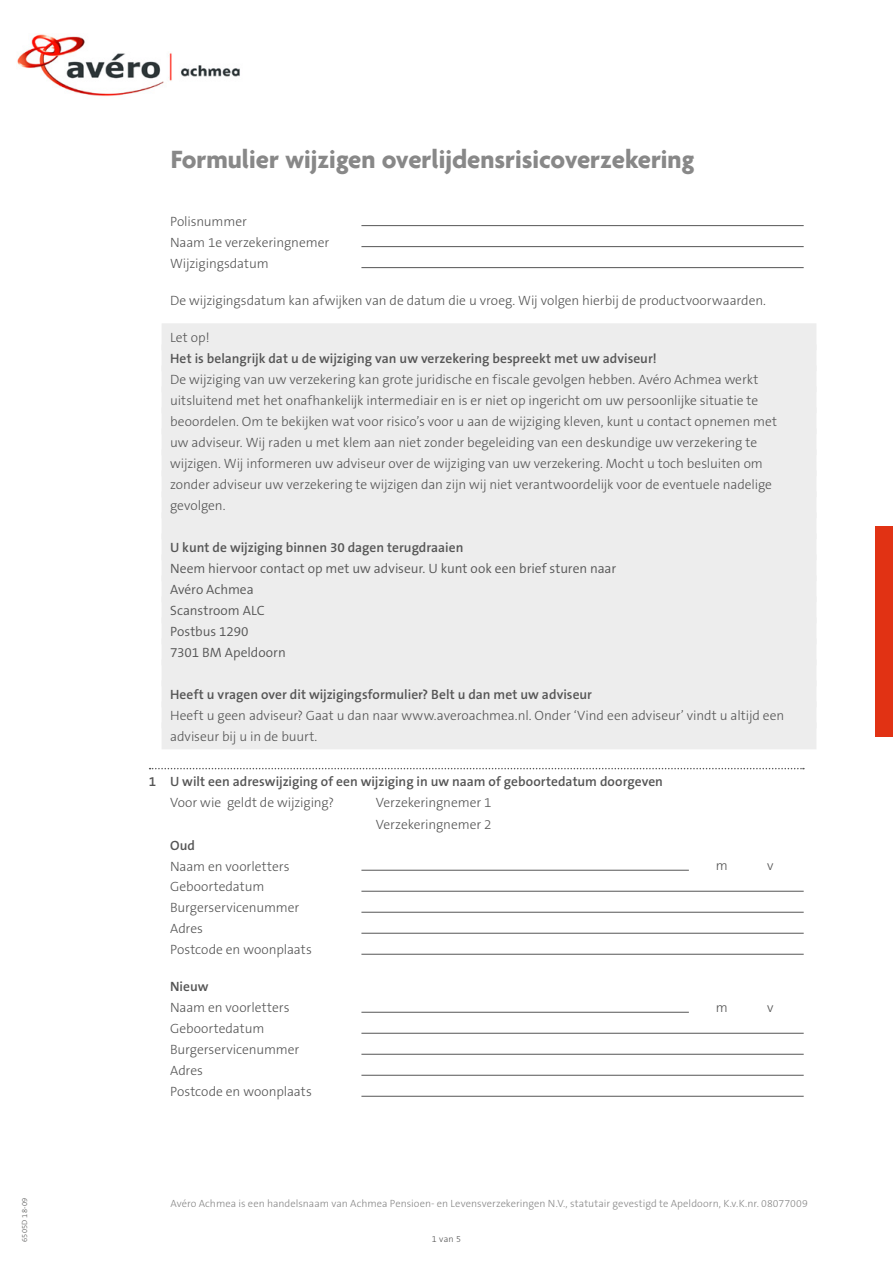
<style>
.page{position:relative;width:893px;height:1263px;background:#fff}
.page>*{position:absolute;margin:0;border:0;box-sizing:border-box;transform-origin:0 0}
.t1{font:700 27px "Agenda";color:#888}
.t2{font:300 13.5px/21px "The Sans B3";letter-spacing:-.005em;color:#555}
.t3{font:600 13.5px "The Sans B6";color:#555}
.t4{font:300 13.5px/21px "The Sans B4";color:#555}
.t5{font:300 10.5px "The Sans B3";letter-spacing:.005em;color:#888}
.t6{font:300 9px "The Sans B3";color:#555}
.t7{font:300 7.5px "The Sans B3";letter-spacing:.02em;color:#575756}
</style>
<div class="page">
<div style="left:162px;top:323px;width:654px;height:27px;background:#ededed"></div>
<div style="left:162px;top:344px;width:654px;height:27px;background:#ededed"></div>
<div style="left:162px;top:365px;width:654px;height:27px;background:#ededed"></div>
<div style="left:162px;top:386px;width:654px;height:27px;background:#ededed"></div>
<div style="left:162px;top:407px;width:654px;height:27px;background:#ededed"></div>
<div style="left:162px;top:428px;width:654px;height:27px;background:#ededed"></div>
<div style="left:162px;top:449px;width:654px;height:27px;background:#ededed"></div>
<div style="left:162px;top:470px;width:654px;height:27px;background:#ededed"></div>
<div style="left:162px;top:491px;width:654px;height:27px;background:#ededed"></div>
<div style="left:162px;top:512px;width:654px;height:27px;background:#ededed"></div>
<div style="left:162px;top:533px;width:654px;height:27px;background:#ededed"></div>
<div style="left:162px;top:554px;width:654px;height:27px;background:#ededed"></div>
<div style="left:162px;top:575px;width:654px;height:27px;background:#ededed"></div>
<div style="left:162px;top:596px;width:654px;height:27px;background:#ededed"></div>
<div style="left:162px;top:617px;width:654px;height:27px;background:#ededed"></div>
<div style="left:162px;top:638px;width:654px;height:27px;background:#ededed"></div>
<div style="left:162px;top:659px;width:654px;height:27px;background:#ededed"></div>
<div style="left:162px;top:680px;width:654px;height:27px;background:#ededed"></div>
<div style="left:162px;top:701px;width:654px;height:27px;background:#ededed"></div>
<div style="left:162px;top:722px;width:654px;height:27px;background:#ededed"></div>
<svg style="left:150px;top:768px;width:654px;height:1px"></svg>
<hr style="left:361px;top:225px;width:443px;height:1px;background:#555">
<hr style="left:361px;top:246px;width:443px;height:1px;background:#555">
<hr style="left:361px;top:267px;width:443px;height:1px;background:#555">
<hr style="left:361px;top:870px;width:328px;height:1px;background:#555">
<hr style="left:361px;top:891px;width:443px;height:1px;background:#555">
<hr style="left:361px;top:912px;width:443px;height:1px;background:#555">
<hr style="left:361px;top:933px;width:443px;height:1px;background:#555">
<hr style="left:361px;top:954px;width:443px;height:1px;background:#555">
<hr style="left:361px;top:1012px;width:328px;height:1px;background:#555">
<hr style="left:361px;top:1033px;width:443px;height:1px;background:#555">
<hr style="left:361px;top:1054px;width:443px;height:1px;background:#555">
<hr style="left:361px;top:1075px;width:443px;height:1px;background:#555">
<hr style="left:361px;top:1096px;width:443px;height:1px;background:#555">
<div style="left:876px;top:526px;width:17px;height:211px;background:#e13214"></div>
<img style="left:17px;top:34px;width:223px;height:62px">
<h1 class="t1" style="left:171px;top:145px;width:525px">Formulier wijzigen overlijdensrisicoverzekering</h1>
<p class="t2" style="left:170px;top:212px;width:161px">Polisnummer<br>Naam 1e verzekeringnemer<br>Wijzigingsdatum</p>
<p class="t2" style="left:170px;top:291px;width:597px">De wijzigingsdatum kan afwijken van de datum die u vroeg. Wij volgen hierbij de productvoorwaarden.</p>
<p class="t2" style="left:170px;top:328px;width:41px">Let op!</p>
<p class="t3" style="left:170px;top:351px;width:488px">Het is belangrijk dat u de wijziging van uw verzekering bespreekt met uw adviseur!</p>
<p class="t2" style="left:170px;top:370px;width:609px">De wijziging van uw verzekering kan grote juridische en fiscale gevolgen hebben. Avéro Achmea werkt uitsluitend met het onafhankelijk intermediair en is er niet op ingericht om uw persoonlijke situatie te beoordelen. Om te bekijken wat voor risico’s voor u aan de wijziging kleven, kunt u contact opnemen met uw adviseur. Wij raden u met klem aan niet zonder begeleiding van een deskundige uw verzekering te wijzigen. Wij informeren uw adviseur over de wijziging van uw verzekering. Mocht u toch besluiten om zonder adviseur uw verzekering te wijzigen dan zijn wij niet verantwoordelijk voor de eventuele nadelige gevolgen.</p>
<p class="t3" style="left:170px;top:540px;width:295px">U kunt de wijziging binnen 30 dagen terugdraaien</p>
<p class="t4" style="left:170px;top:559px;width:448px">Neem hiervoor contact op met uw adviseur. U kunt ook een brief sturen naar<br>Avéro Achmea<br>Scanstroom ALC<br>Postbus 1290<br>7301 BM Apeldoorn</p>
<p class="t3" style="left:170px;top:687px;width:423px">Heeft u vragen over dit wijzigingsformulier? Belt u dan met uw adviseur</p>
<p class="t2" style="left:170px;top:706px;width:616px">Heeft u geen adviseur? Gaat u dan naar www.averoachmea.nl. Onder ‘Vind een adviseur’ vindt u altijd een adviseur bij u in de buurt.</p>
<p class="t3" style="left:149px;top:775px;width:516px">1 U wilt een adreswijziging of een wijziging in uw naam of geboortedatum doorgeven</p>
<p class="t2" style="left:170px;top:793px;width:166px">Voor wie geldt de wijziging?</p>
<p class="t2" style="left:376px;top:793px;width:117px">Verzekeringnemer 1<br>Verzekeringnemer 2</p>
<p class="t3" style="left:170px;top:838px;width:26px">Oud</p>
<p class="t2" style="left:170px;top:856px;width:121px">Naam en voorletters</p>
<p class="t2" style="left:716px;top:856px;width:13px">m</p>
<p class="t2" style="left:767px;top:856px;width:8px">v</p>
<p class="t2" style="left:170px;top:877px;width:143px">Geboortedatum<br>Burgerservicenummer<br>Adres<br>Postcode en woonplaats</p>
<p class="t3" style="left:170px;top:980px;width:40px">Nieuw</p>
<p class="t2" style="left:170px;top:998px;width:121px">Naam en voorletters</p>
<p class="t2" style="left:716px;top:998px;width:13px">m</p>
<p class="t2" style="left:767px;top:998px;width:8px">v</p>
<p class="t2" style="left:170px;top:1019px;width:143px">Geboortedatum<br>Burgerservicenummer<br>Adres<br>Postcode en woonplaats</p>
<p class="t7" style="left:21px;top:1242px;width:46px;rotate:-90deg">6505D 18-09</p>
<p class="t5" style="left:170px;top:1198px;width:639px">Avéro Achmea is een handelsnaam van Achmea Pensioen- en Levensverzekeringen N.V., statutair gevestigd te Apeldoorn, K.v.K.nr. 08077009</p>
<p class="t6" style="left:432px;top:1234px;width:31px">1 van 5</p>
</div>
